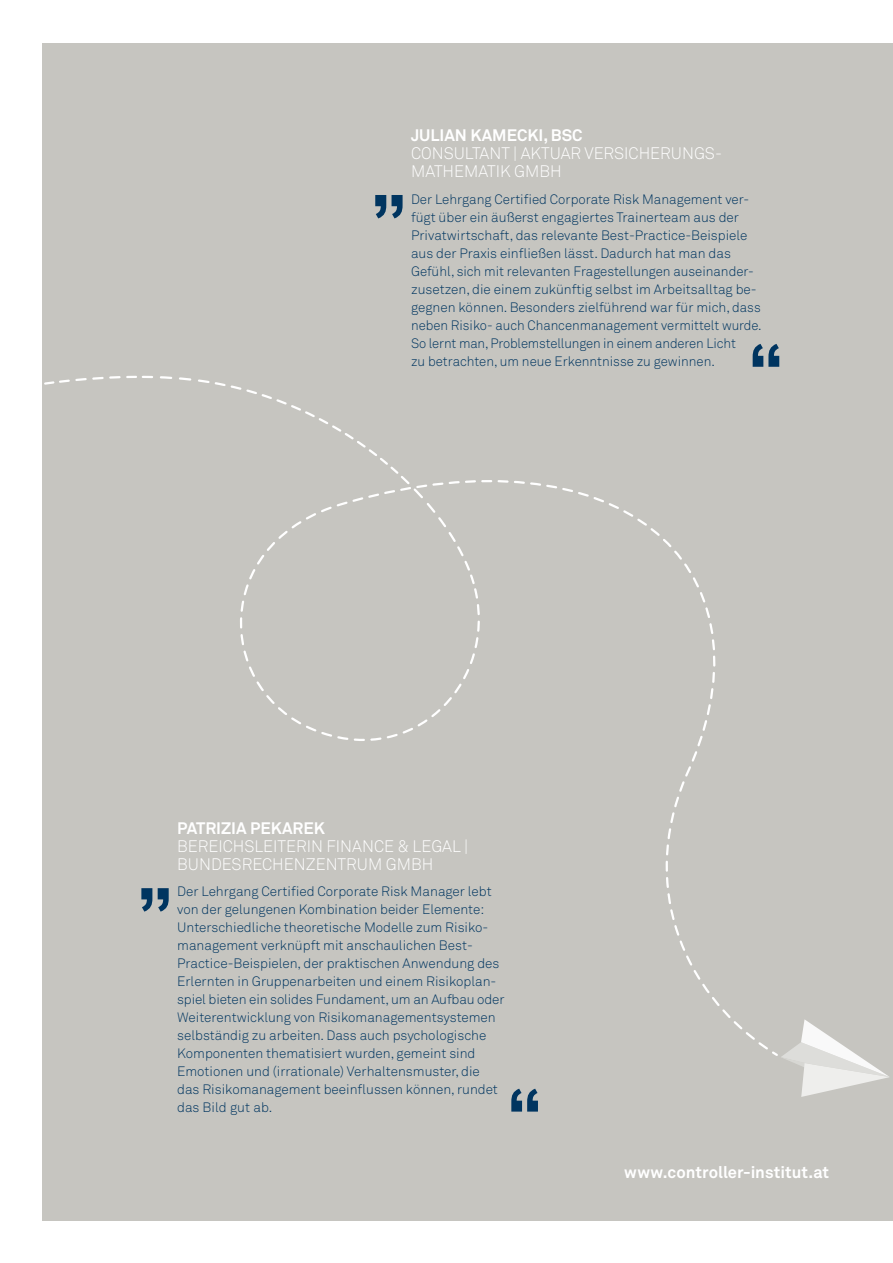
<style>
.page{position:relative;width:893px;height:1263px;background:#fff}
.page>*{position:absolute;margin:0;border:0;box-sizing:border-box;transform-origin:0 0}
.t1{font:16.5px/18px "Akkurat Light Pro";color:#fff}
.t2{font:700 16.5px "Akkurat Pro";color:#fff}
.t3{font:13.5px/18px "Akkurat Light Pro";color:#003560}
</style>
<div class="page">
<div style="left:43px;top:43px;width:850px;height:1177px;background:#c6c5c0"></div>
<svg style="left:781px;top:1019px;width:108px;height:78px"></svg>
<svg style="left:44px;top:375px;width:734px;height:681px"></svg>
<svg style="left:753px;top:344px;width:26px;height:23px"></svg>
<svg style="left:375px;top:195px;width:28px;height:23px"></svg>
<svg style="left:511px;top:1089px;width:27px;height:22px"></svg>
<svg style="left:141px;top:888px;width:28px;height:24px"></svg>
<p class="t2" style="left:411px;top:125px;width:173px">JULIAN KAMECKI, BSC</p>
<p class="t1" style="left:411px;top:145px;width:312px">CONSULTANT | AKTUAR VERSICHERUNGS-<br>MATHEMATIK GMBH</p>
<p class="t3" style="left:411px;top:190px;width:352px">Der Lehrgang Certified Corporate Risk Management ver&shy;fügt über ein äußerst engagiertes Trainerteam aus der Privatwirtschaft, das relevante Best-Practice-Beispiele aus der Praxis einfließen lässt. Dadurch hat man das Gefühl, sich mit relevanten Fragestellungen auseinander&shy;zusetzen, die einem zukünftig selbst im Arbeitsalltag be&shy;gegnen können. Besonders zielführend war für mich, dass neben Risiko- auch Chancenmanagement vermittelt wurde.<br>So lernt man, Problemstellungen in einem anderen Licht<br>zu betrachten, um neue Erkenntnisse zu gewinnen.</p>
<p class="t2" style="left:177px;top:818px;width:149px">PATRIZIA PEKAREK</p>
<p class="t1" style="left:177px;top:837px;width:292px">BEREICHSLEITERIN FINANCE &amp; LEGAL |<br>BUNDESRECHENZENTRUM GMBH</p>
<p class="t3" style="left:177px;top:883px;width:329px">Der Lehrgang Certified Corporate Risk Manager lebt von der gelungenen Kombination beider Elemente:<br>Unterschiedliche theoretische Modelle zum Risiko&shy;management verknüpft mit anschaulichen Best-Practice-Beispielen, der praktischen Anwendung des Erlernten in Gruppenarbeiten und einem Risikoplan&shy;spiel bieten ein solides Fundament, um an Aufbau oder Weiterentwicklung von Risikomanagementsystemen selbständig zu arbeiten. Dass auch psychologische Komponenten thematisiert wurden, gemeint sind Emotionen und (irrationale) Verhaltensmuster, die das Risikomanagement beeinflussen können, rundet das Bild gut ab.</p>
<p class="t2" style="left:624px;top:1162px;width:206px">www.controller-institut.at</p>
</div>
